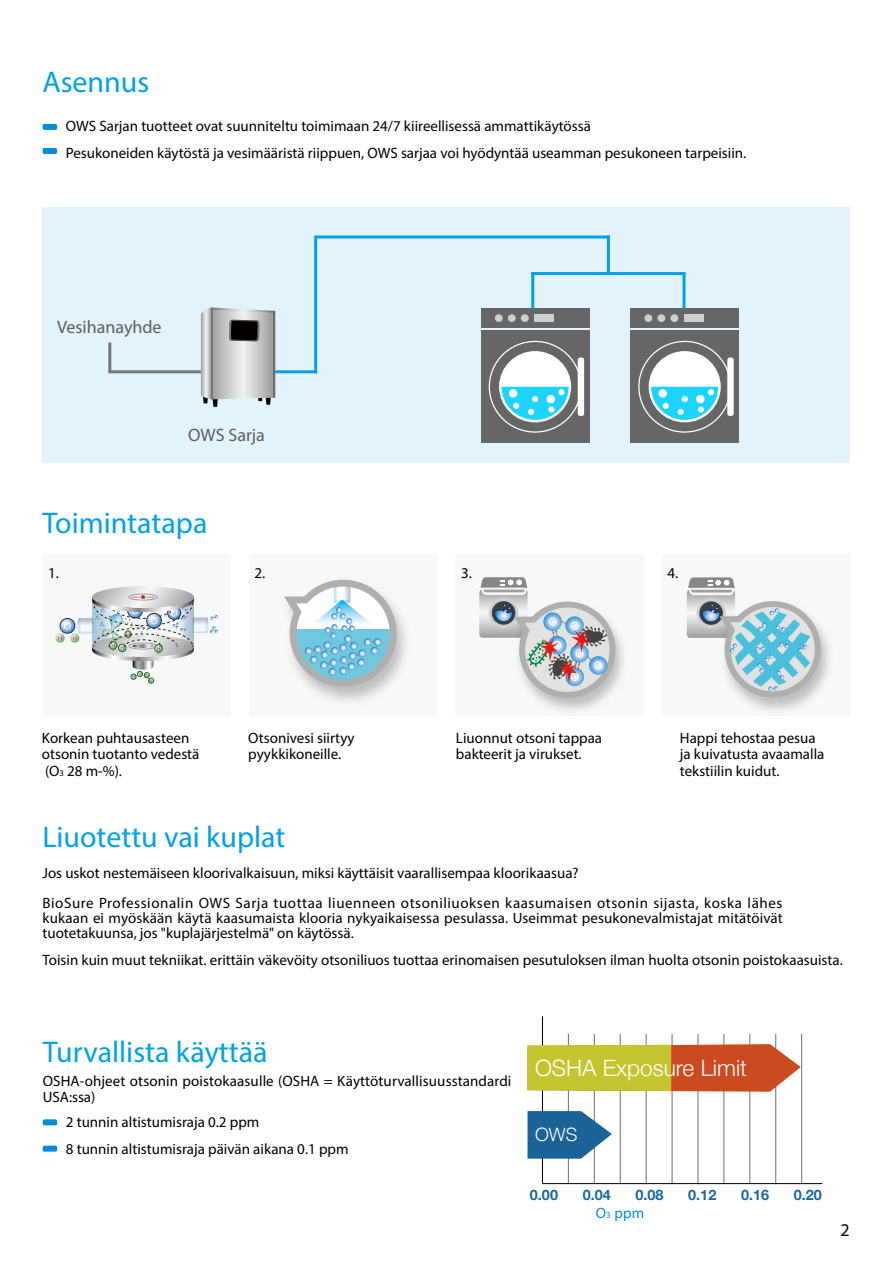
<style>
.page{position:relative;width:893px;height:1263px;background:#fff}
.page>*{position:absolute;margin:0;border:0;box-sizing:border-box;transform-origin:0 0}
.t1{font:30px "Myriad Pro";color:#00a1e9}
.t2{font:300 22.5px "Helvetica Neue";color:#fff}
.t3{font:300 18.45px "Helvetica Neue";color:#fff}
.t4{font:18px "Myriad Pro";color:#5f5d5d}
.t5{font:18px "Myriad Pro";color:#000}
.t6{font:15px/16.5px "Myriad Pro";color:#000}
.t7{font:15px/29.4px "Myriad Pro";letter-spacing:.035em;color:#000}
.t8{font:15px "Myriad Pro";color:#008cd6}
.t9{font:700 14.4px "Helvetica Neue";color:#1b68a1}
.s1{font-size:8.7px}
.s2{font-size:9px}
</style>
<div class="page">
<div style="left:42px;top:207px;width:808px;height:256px;background:#e3f3fb"></div>
<hr style="left:108px;top:342px;width:3px;height:30px;background:#757878">
<div style="left:43px;top:555px;width:188px;height:161px;background:#f7f8f8"></div>
<div style="left:249px;top:555px;width:189px;height:161px;background:#f7f8f8"></div>
<svg style="left:284px;top:579px;width:116px;height:111px"></svg>
<hr style="left:334px;top:600px;width:17px;height:3px;background:#00a0e9;border-radius:50%">
<div style="left:455px;top:555px;width:189px;height:161px;background:#f7f8f8"></div>
<svg style="left:479px;top:577px;width:139px;height:124px"></svg>
<div style="left:662px;top:555px;width:188px;height:161px;background:#f7f8f8"></div>
<svg style="left:687px;top:577px;width:137px;height:123px"></svg>
<svg style="left:80px;top:618px;width:12px;height:15px"></svg>
<svg style="left:77px;top:618px;width:4px;height:15px"></svg>
<svg style="left:194px;top:617px;width:9px;height:16px"></svg>
<svg style="left:60px;top:618px;width:15px;height:15px"></svg>
<div style="left:60px;top:618px;width:15px;height:15px;border:1px solid #1c2a58;border-radius:50%"></div>
<svg style="left:56px;top:622px;width:23px;height:21px"></svg>
<img style="left:92px;top:586px;width:102px;height:97px">
<svg style="left:203px;top:615px;width:15px;height:19px"></svg>
<div style="left:631px;top:331px;width:108px;height:112px;background:#666"></div>
<svg style="left:639px;top:341px;width:91px;height:91px"></svg>
<div style="left:651px;top:354px;width:67px;height:66px;background:#fff;border-radius:50%"></div>
<div style="left:649px;top:351px;width:72px;height:71px;border:5px solid #fff;border-radius:50%"></div>
<svg style="left:651px;top:387px;width:67px;height:33px"></svg>
<div style="left:631px;top:309px;width:108px;height:19px;background:#666"></div>
<div style="left:644px;top:314px;width:8px;height:8px;background:#cecece;border-radius:50%"></div>
<div style="left:657px;top:314px;width:8px;height:8px;background:#cecece;border-radius:50%"></div>
<div style="left:670px;top:314px;width:8px;height:8px;background:#cecece;border-radius:50%"></div>
<div style="left:684px;top:314px;width:19px;height:8px;background:#cecece"></div>
<div style="left:727px;top:357px;width:7px;height:59px;background:#fff;border-radius:2px"></div>
<div style="left:481px;top:331px;width:108px;height:112px;background:#666"></div>
<svg style="left:489px;top:341px;width:92px;height:91px"></svg>
<div style="left:502px;top:354px;width:67px;height:66px;background:#fff;border-radius:50%"></div>
<div style="left:499px;top:351px;width:72px;height:71px;border:5px solid #fff;border-radius:50%"></div>
<svg style="left:502px;top:387px;width:67px;height:33px"></svg>
<div style="left:481px;top:309px;width:108px;height:19px;background:#666"></div>
<div style="left:495px;top:314px;width:8px;height:8px;background:#cecece;border-radius:50%"></div>
<div style="left:508px;top:314px;width:8px;height:8px;background:#cecece;border-radius:50%"></div>
<div style="left:521px;top:314px;width:8px;height:8px;background:#cecece;border-radius:50%"></div>
<div style="left:534px;top:314px;width:20px;height:8px;background:#cecece"></div>
<div style="left:578px;top:357px;width:6px;height:59px;background:#fff;border-radius:2px"></div>
<hr style="left:108px;top:370px;width:93px;height:3px;background:#757878">
<hr style="left:607px;top:235px;width:3px;height:39px;background:#00a1e9">
<hr style="left:531px;top:274px;width:3px;height:35px;background:#00a1e9">
<hr style="left:314px;top:235px;width:3px;height:138px;background:#00a1e9">
<hr style="left:316px;top:235px;width:294px;height:3px;background:#00a1e9">
<hr style="left:531px;top:272px;width:154px;height:3px;background:#00a1e9">
<hr style="left:275px;top:370px;width:42px;height:3px;background:#00a1e9">
<svg style="left:43px;top:124px;width:14px;height:6px"></svg>
<div style="left:43px;top:148px;width:14px;height:6px;background:#008cd6"></div>
<hr style="left:801px;top:1034px;width:1px;height:149px;background:#727272">
<hr style="left:775px;top:1034px;width:1px;height:149px;background:#727272">
<hr style="left:749px;top:1034px;width:1px;height:149px;background:#727272">
<hr style="left:723px;top:1034px;width:1px;height:149px;background:#727272">
<hr style="left:697px;top:1034px;width:1px;height:149px;background:#727272">
<hr style="left:672px;top:1034px;width:1px;height:149px;background:#727272">
<hr style="left:646px;top:1034px;width:1px;height:149px;background:#727272">
<hr style="left:620px;top:1034px;width:1px;height:149px;background:#727272">
<hr style="left:594px;top:1034px;width:1px;height:149px;background:#727272">
<hr style="left:568px;top:1034px;width:1px;height:149px;background:#727272">
<hr style="left:542px;top:1016px;width:1px;height:167px;background:#000">
<svg style="left:527px;top:1111px;width:85px;height:48px"></svg>
<svg style="left:527px;top:1044px;width:274px;height:48px;background:#cb973b"></svg>
<hr style="left:542px;top:1183px;width:280px;height:1px;background:#000">
<svg style="left:43px;top:1119px;width:14px;height:6px"></svg>
<svg style="left:43px;top:1145px;width:14px;height:6px"></svg>
<svg style="left:201px;top:307px;width:74px;height:100px"></svg>
<hr style="left:682px;top:274px;width:3px;height:35px;background:#00a1e9">
<h1 class="t1" style="left:43px;top:63px;width:108px">Asennus</h1>
<p class="t6" style="left:66px;top:112px;width:682px;line-height:27.3px">OWS Sarjan tuotteet ovat suunniteltu toimimaan 24/7 kiireellisessä ammattikäytössä<br>Pesukoneiden käytöstä ja vesimääristä riippuen, OWS sarjaa voi hyödyntää useamman pesukoneen tarpeisiin.</p>
<p class="t4" style="left:57px;top:316px;width:106px">Vesihanayhde</p>
<p class="t4" style="left:188px;top:424px;width:78px">OWS Sarja</p>
<h1 class="t1" style="left:42px;top:505px;width:167px">Toimintatapa</h1>
<p class="t6" style="left:48px;top:564px;width:12px">1.</p>
<p class="t6" style="left:255px;top:564px;width:12px">2.</p>
<p class="t6" style="left:461px;top:564px;width:12px">3.</p>
<p class="t6" style="left:667px;top:564px;width:12px">4.</p>
<p class="t6" style="left:42px;top:729px;width:159px">Korkean puhtausasteen otsonin tuotanto vedestä (O<span class="s1">3</span> 28 m-%).</p>
<p class="t6" style="left:248px;top:729px;width:108px">Otsonivesi siirtyy pyykkikoneille.</p>
<p class="t6" style="left:456px;top:729px;width:148px">Liuonnut otsoni tappaa bakteerit ja virukset.</p>
<p class="t6" style="left:680px;top:729px;width:146px">Happi tehostaa pesua ja kuivatusta avaamalla tekstiilin kuidut.</p>
<h1 class="t1" style="left:42px;top:818px;width:244px">Liuotettu vai kuplat</h1>
<p class="t7" style="left:42px;top:858px;width:741px">Jos uskot nestemäiseen kloorivalkaisuun, miksi käyttäisit vaarallisempaa kloorikaasua?<br>BioSure Professionalin OWS Sarja tuottaa liuenneen otsoniliuoksen kaasumaisen otsonin sijasta, koska lähes</p>
<p class="t6" style="left:42px;top:910px;width:742px;line-height:15px">kukaan ei myöskään käytä kaasumaista klooria nykyaikaisessa pesulassa. Useimmat pesukonevalmistajat mitätöivät tuotetakuunsa, jos "kuplajärjestelmä" on käytössä.</p>
<p class="t6" style="left:42px;top:951px;width:802px">Toisin kuin muut tekniikat. erittäin väkevöity otsoniliuos tuottaa erinomaisen pesutuloksen ilman huolta otsonin poistokaasuista.</p>
<h1 class="t1" style="left:43px;top:1033px;width:226px">Turvallista käyttää</h1>
<p class="t6" style="left:43px;top:1072px;width:470px">OSHA-ohjeet otsonin poistokaasulle (OSHA = Käyttöturvallisuusstandardi<br>USA:ssa)</p>
<p class="t6" style="left:66px;top:1109px;width:284px;line-height:26.4px">2 tunnin altistumisraja 0.2 ppm<br>8 tunnin altistumisraja päivän aikana 0.1 ppm</p>
<h2 class="t2" style="left:535px;top:1054px;width:213px">OSHA Exposure Limit</h2>
<p class="t3" style="left:535px;top:1123px;width:44px">OWS</p>
<p class="t9" style="left:530px;top:1186px;width:30px">0.00</p>
<p class="t9" style="left:583px;top:1186px;width:30px">0.04</p>
<p class="t9" style="left:635px;top:1186px;width:30px">0.08</p>
<p class="t9" style="left:688px;top:1186px;width:30px">0.12</p>
<p class="t9" style="left:741px;top:1186px;width:30px">0.16</p>
<p class="t9" style="left:794px;top:1186px;width:30px">0.20</p>
<p class="t8" style="left:596px;top:1204px;width:50px">O<span class="s2">3</span> ppm</p>
<p class="t5" style="left:840px;top:1218px;width:11px">2</p>
</div>
